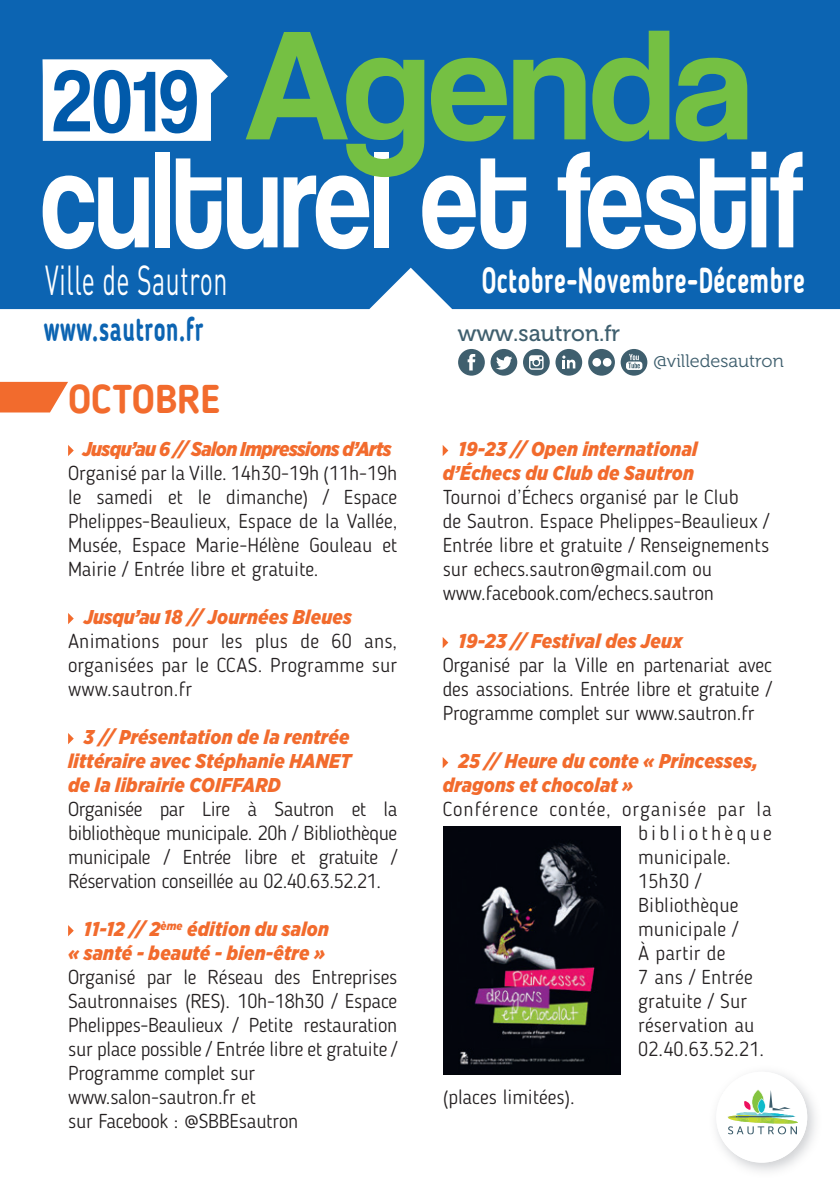
<style>
.page{position:relative;width:840px;height:1191px;background:#fff}
.page>*{position:absolute;margin:0;border:0;box-sizing:border-box;transform-origin:0 0}
.t1{font:161.6px "Coolvetica Rg";color:#75c043}
.t2{font:142.2px "Coolvetica Rg";letter-spacing:.005em;color:#fff;scale:.8 1}
.t3{font:89.6px "Coolvetica Rg";color:#015aaa;scale:.9 1}
.t4{font:41.4px "DIN";letter-spacing:.025em;color:#fff;scale:.6 1}
.t5{font:700 40px "Blogger Sans";color:#f26b2d;scale:.95 1}
.t6{font:700 36px "Blogger Sans";letter-spacing:.025em;color:#fff;scale:.67 1}
.t7{font:35.8px "DIN";letter-spacing:.025em;color:#015aaa;scale:.6 1}
.t8{font:700 34px "Blogger Sans";letter-spacing:.025em;color:#0c64b2;scale:.67 1}
.t9{font:23px "Museo 500";color:#3f5f6e}
.t10{font:300 20px/24px "Blogger Sans";letter-spacing:-.005em;color:#231f20;text-align:justify}
.t11{font:italic 900 20px/24px "Gotham Narrow";letter-spacing:.01em;color:#f26b2d;text-align:right}
.t12{font:italic 900 20px "Gotham Narrow";letter-spacing:-.03em;color:#f26b2d}
.t13{font:18.2px "Museo 300";color:#3f5f6e}
</style>
<div class="page">
<div style="left:0;top:0;width:839px;height:309px;background:#0c64b2"></div>
<svg style="left:42px;top:59px;width:186px;height:82px"></svg>
<svg style="left:68px;top:445px;width:6px;height:11px"></svg>
<svg style="left:68px;top:613px;width:6px;height:11px"></svg>
<svg style="left:68px;top:733px;width:6px;height:11px"></svg>
<svg style="left:68px;top:925px;width:6px;height:11px"></svg>
<svg style="left:442px;top:445px;width:6px;height:11px"></svg>
<svg style="left:442px;top:637px;width:6px;height:11px"></svg>
<svg style="left:442px;top:757px;width:6px;height:11px"></svg>
<svg style="left:0;top:382px;width:68px;height:30px;background:#f37e48"></svg>
<img style="left:716px;top:1072px;width:99px;height:99px">
<div style="left:715px;top:1071px;width:91px;height:91px;background:#fff;border-radius:50%"></div>
<svg style="left:719px;top:1089px;width:83px;height:45px"></svg>
<img style="left:443px;top:827px;width:177px;height:247px">
<svg style="left:458px;top:349px;width:190px;height:27px"></svg>
<div style="left:592px;top:358px;width:8px;height:9px;background:#fff;border-radius:50%"></div>
<svg style="left:602px;top:358px;width:9px;height:9px"></svg>
<img style="left:733px;top:1112px;width:38px;height:8px">
<h1 class="t1" style="left:245px;top:-9px;width:507px">Agenda</h1>
<h3 class="t3" style="left:53px;top:49px;width:162px">2019</h3>
<h2 class="t2" style="left:41px;top:116px;width:953px">culturel et festif</h2>
<h3 class="t4" style="left:45px;top:254px;width:305px">Ville de Sautron</h3>
<h3 class="t7" style="left:45px;top:306px;width:255px">www.sautron.fr</h3>
<h3 class="t6" style="left:481px;top:262px;width:483px">octobre-novembre-décembre</h3>
<h3 class="t8" style="left:44px;top:312px;width:239px">www.sautron.fr</h3>
<p class="t9" style="left:457px;top:320px;width:164px">www.sautron.fr</p>
<h3 class="t5" style="left:68px;top:379px;width:161px">ocTobre</h3>
<p class="t12" style="left:82px;top:437px;width:310px">Jusqu’au 6 // Salon Impressions d’Arts</p>
<p class="t10" style="left:68px;top:461px;width:330px">Organisé par la Ville. 14h30-19h (11h-19h le samedi et le dimanche) / Espace Phelippes-Beaulieux, Espace de la Vallée, Musée, Espace Marie-Hélène Gouleau et Mairie / Entrée libre et gratuite.</p>
<p class="t11" style="left:84px;top:605px;width:269px">Jusqu’au 18 // Journées Bleues</p>
<p class="t10" style="left:68px;top:629px;width:330px">Animations pour les plus de 60 ans, organisées par le CCAS. Programme sur www.sautron.fr</p>
<p class="t11" style="left:68px;top:725px;width:285px;text-align:justify;text-indent:16px">3 // Présentation de la rentrée littéraire avec Stéphanie HANET de la librairie COIFFARD</p>
<p class="t10" style="left:68px;top:797px;width:330px">Organisée par Lire à Sautron et la bibliothèque municipale. 20h / Bibliothèque municipale / Entrée libre et gratuite / Réservation conseillée au 02.40.63.52.21.</p>
<p class="t11" style="left:68px;top:917px;width:262px">11-12 // 2<sup>ème</sup> édition du salon « santé - beauté - bien-être »</p>
<p class="t10" style="left:68px;top:965px;width:330px;text-align:left">Organisé par le Réseau des Entreprises Sautronnaises (RES). 10h-18h30 / Espace Phelippes-Beaulieux / Petite restauration sur place possible / Entrée libre et gratuite / Programme complet sur www.salon-sautron.fr et<br>sur Facebook : @SBBEsautron</p>
<p class="t13" style="left:653px;top:351px;width:132px">@villedesautron</p>
<p class="t11" style="left:442px;top:437px;width:256px">19-23 // Open international d’Échecs du Club de Sautron</p>
<p class="t10" style="left:442px;top:485px;width:328px;text-align:left">Tournoi d’Échecs organisé par le Club<br>de Sautron. Espace Phelippes-Beaulieux / Entrée libre et gratuite / Renseignements sur echecs.sautron@gmail.com ou www.facebook.com/echecs.sautron</p>
<p class="t11" style="left:458px;top:629px;width:225px">19-23 // Festival des Jeux</p>
<p class="t10" style="left:442px;top:653px;width:330px">Organisé par la Ville en partenariat avec des associations. Entrée libre et gratuite / Programme complet sur www.sautron.fr</p>
<p class="t11" style="left:442px;top:749px;width:316px;text-align:left;text-indent:16px">25 // Heure du conte « Princesses, dragons et chocolat »</p>
<p class="t10" style="left:638px;top:797px;width:135px;text-align:left;text-indent:-195px">Conférence contée, organisée par la bibliothèque municipale.<br>15h30 /<br>Bibliothèque municipale /<br>À partir de<br>7 ans / Entrée gratuite / Sur réservation au<br>02.40.63.52.21.</p>
<p class="t10" style="left:442px;top:1085px;width:134px">(places limitées).</p>
</div>
